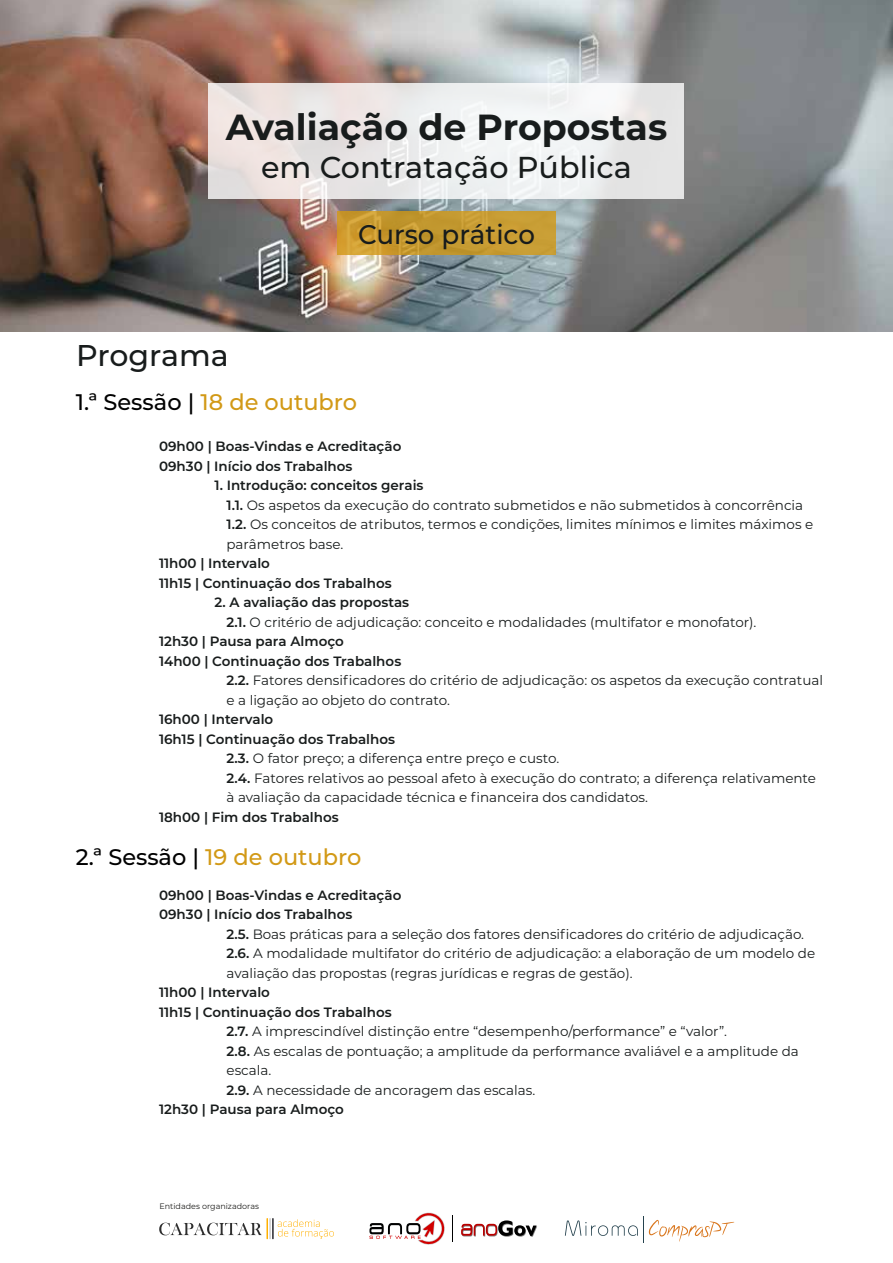
<style>
.page{position:relative;width:893px;height:1263px;background:#fff}
.page>*{position:absolute;margin:0;border:0;box-sizing:border-box;transform-origin:0 0}
.t1{font:700 36.3px "Montserrat";color:#181c1c}
.t2{font:500 30.15px "Montserrat";color:#181c1c}
.t3{font:500 30px "Montserrat";color:#181c1c}
.t4{font:500 27px "Montserrat";color:#181c1c}
.t5{font:500 22.5px "Montserrat";color:#d29916}
.t6{font:13.5px/19.5px "Montserrat";color:#181c1c}
.t7{font:600 13.5px/19.5px "Montserrat";color:#181c1c}
.t8{font:7.95px "Montserrat";color:#1d1d1b}
.s1{color:#000}
.s2{font-weight:600}
</style>
<div class="page">
<img style="left:0;top:0;width:893px;height:332px">
<svg style="left:461px;top:1220px;width:76px;height:17px"></svg>
<svg style="left:369px;top:1212px;width:84px;height:33px"></svg>
<svg style="left:648px;top:1219px;width:86px;height:23px"></svg>
<svg style="left:565px;top:1220px;width:73px;height:16px"></svg>
<svg style="left:159px;top:1223px;width:103px;height:12px"></svg>
<hr style="left:272px;top:1218px;width:2px;height:21px;background:#26262c">
<hr style="left:269px;top:1218px;width:2px;height:21px;background:#cdcccc">
<hr style="left:266px;top:1218px;width:2px;height:21px;background:#ffb000">
<svg style="left:278px;top:1219px;width:56px;height:20px"></svg>
<svg style="left:209px;top:83px;width:475px;height:116px"></svg>
<svg style="left:337px;top:212px;width:219px;height:43px;background:#c79a31"></svg>
<h1 class="t1" style="left:226px;top:100px;width:443px">Avaliação de Propostas</h1>
<h2 class="t2" style="left:261px;top:146px;width:372px">em Contratação Pública</h2>
<h3 class="t4" style="left:358px;top:215px;width:178px">Curso prático</h3>
<h3 class="t3" style="left:76px;top:335px;width:154px">Programa</h3>
<h3 class="t5" style="left:76px;top:386px;width:283px"><span class="s1">1.ª Sessão |</span> 18 de outubro</h3>
<p class="t7" style="left:159px;top:436px;width:244px">09h00 | Boas-Vindas e Acreditação<br>09h30 | Início dos Trabalhos</p>
<p class="t6" style="left:227px;top:475px;width:588px;text-indent:-12px"><span class="s2">1. Introdução: conceitos gerais<br>1.1.</span> Os aspetos da execução do contrato submetidos e não submetidos à concorrência <span class="s2">1.2.</span> Os conceitos de atributos, termos e condições, limites mínimos e limites máximos e parâmetros base.</p>
<p class="t7" style="left:159px;top:553px;width:234px">11h00 | Intervalo<br>11h15 | Continuação dos Trabalhos</p>
<p class="t7" style="left:215px;top:592px;width:196px">2. A avaliação das propostas</p>
<p class="t6" style="left:227px;top:612px;width:531px"><span class="s2">2.1.</span> O critério de adjudicação: conceito e modalidades (multifator e monofator).</p>
<p class="t7" style="left:159px;top:631px;width:186px">12h30 | Pausa para Almoço</p>
<p class="t7" style="left:159px;top:650px;width:244px">14h00 | Continuação dos Trabalhos</p>
<p class="t6" style="left:227px;top:670px;width:598px"><span class="s2">2.2.</span> Fatores densificadores do critério de adjudicação: os aspetos da execução contratual</p>
<p class="t6" style="left:227px;top:690px;width:225px">e a ligação ao objeto do contrato.</p>
<p class="t7" style="left:159px;top:709px;width:116px">16h00 | Intervalo</p>
<p class="t7" style="left:159px;top:728px;width:238px">16h15 | Continuação dos Trabalhos</p>
<p class="t6" style="left:227px;top:748px;width:334px"><span class="s2">2.3.</span> O fator preço; a diferença entre preço e custo.</p>
<p class="t6" style="left:227px;top:768px;width:591px"><span class="s2">2.4.</span> Fatores relativos ao pessoal afeto à execução do contrato; a diferença relativamente</p>
<p class="t6" style="left:227px;top:787px;width:423px">à avaliação da capacidade técnica e financeira dos candidatos.</p>
<p class="t7" style="left:159px;top:806px;width:181px">18h00 | Fim dos Trabalhos</p>
<h3 class="t5" style="left:76px;top:841px;width:287px"><span class="s1">2.ª Sessão |</span> 19 de outubro</h3>
<p class="t7" style="left:159px;top:884px;width:244px">09h00 | Boas-Vindas e Acreditação</p>
<p class="t7" style="left:159px;top:904px;width:195px">09h30 | Início dos Trabalhos</p>
<p class="t6" style="left:227px;top:924px;width:579px"><span class="s2">2.5.</span> Boas práticas para a seleção dos fatores densificadores do critério de adjudicação.</p>
<p class="t6" style="left:227px;top:943px;width:590px"><span class="s2">2.6.</span> A modalidade multifator do critério de adjudicação: a elaboração de um modelo de</p>
<p class="t6" style="left:227px;top:963px;width:408px">avaliação das propostas (regras jurídicas e regras de gestão).</p>
<p class="t7" style="left:159px;top:982px;width:112px">11h00 | Intervalo</p>
<p class="t7" style="left:159px;top:1001px;width:234px">11h15 | Continuação dos Trabalhos</p>
<p class="t6" style="left:227px;top:1021px;width:502px"><span class="s2">2.7.</span> A imprescindível distinção entre “desempenho/performance” e “valor”.</p>
<p class="t6" style="left:227px;top:1040px;width:574px"><span class="s2">2.8.</span> As escalas de pontuação; a amplitude da performance avaliável e a amplitude da</p>
<p class="t6" style="left:227px;top:1060px;width:46px">escala.</p>
<p class="t6" style="left:227px;top:1079px;width:310px"><span class="s2">2.9.</span> A necessidade de ancoragem das escalas.</p>
<p class="t7" style="left:159px;top:1099px;width:186px">12h30 | Pausa para Almoço</p>
<p class="t8" style="left:159px;top:1201px;width:101px">Entidades organizadoras</p>
</div>
